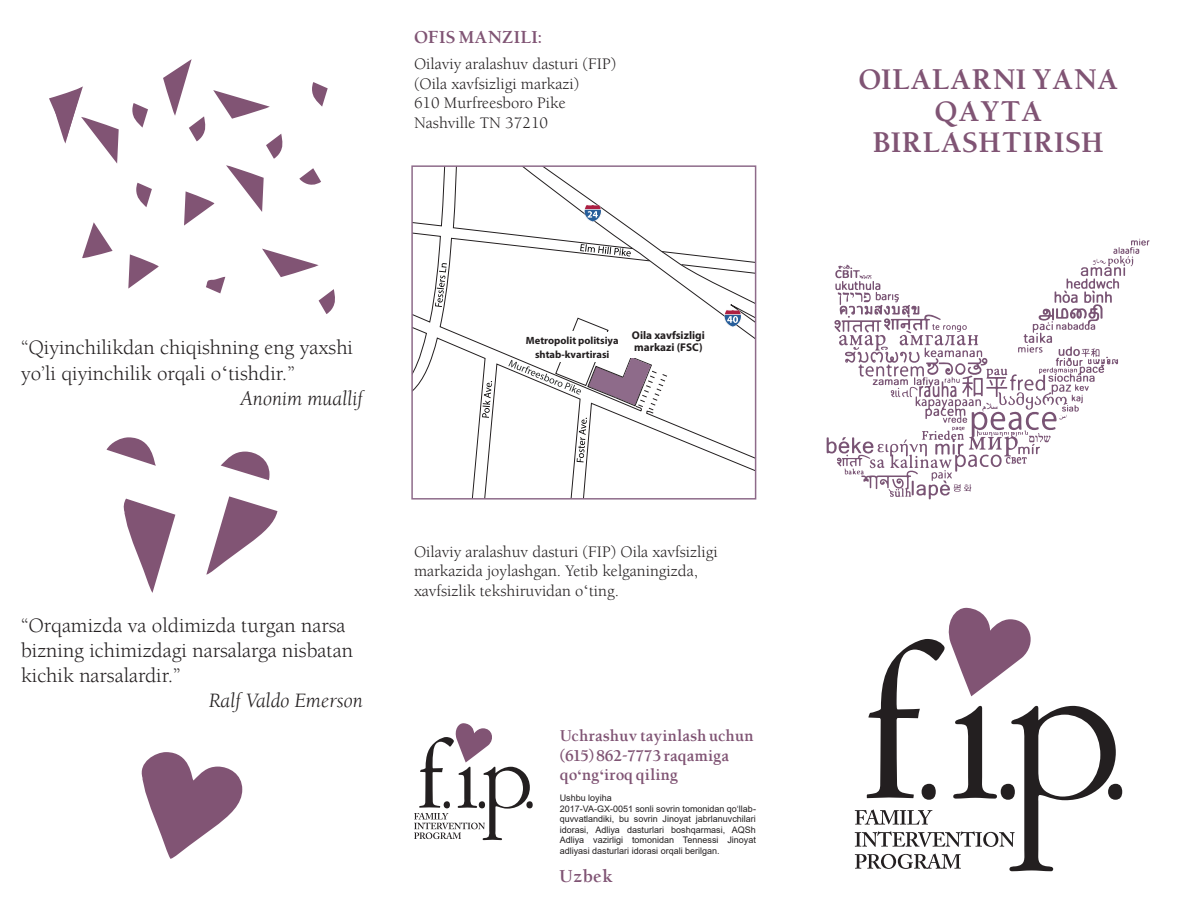
<style>
.page{position:relative;width:1188px;height:918px;background:#fff}
.page>*{position:absolute;margin:0;border:0;box-sizing:border-box;transform-origin:0 0}
.Text{font:700 27px/31.5px "Berkeley Oldstyle";color:#805474;text-align:center}
.Text-2{font:21px/25.2px "Berkeley";color:#231f20}
.Text-3{font:italic 21px "Berkeley";color:#231f20}
.Text-4{font:16.5px/19.5px "Berkeley";color:#231f20}
.Heading_Small{font:700 16.5px "Berkeley Oldstyle";color:#805474}
.Text-5{font:700 16.5px "Berkeley Oldstyle";color:#805474}
.Text-6{font:700 15px/19.5px "Berkeley Oldstyle";letter-spacing:-.02em;color:#805474}
.t1{font:700 12.45px/13.4px "Myriad Pro";color:#000;text-align:center}
.Text-7{font:700 11.25px/12px "Myriad Pro";color:#231f20}
.t2{font:700 10.65px/11.6px "Myriad Pro";color:#000;text-align:center}
.Text-8{font:700 10.5px/13.5px "Myriad Pro";color:#231f20;text-align:center}
.Text-9{font:9px/10.5px "Arial";color:#231f20;text-align:justify}
.s1{font-family:"Times New Roman"}
</style>
<div class="page">
<svg style="left:82px;top:222px;width:31px;height:37px"></svg>
<svg style="left:49px;top:86px;width:70px;height:78px"></svg>
<svg style="left:262px;top:249px;width:57px;height:28px"></svg>
<svg style="left:206px;top:276px;width:19px;height:17px"></svg>
<svg style="left:136px;top:183px;width:16px;height:24px"></svg>
<svg style="left:226px;top:165px;width:38px;height:47px"></svg>
<svg style="left:299px;top:168px;width:22px;height:17px"></svg>
<svg style="left:128px;top:254px;width:31px;height:35px"></svg>
<svg style="left:184px;top:191px;width:30px;height:35px"></svg>
<svg style="left:319px;top:289px;width:16px;height:25px"></svg>
<svg style="left:312px;top:82px;width:16px;height:25px"></svg>
<svg style="left:132px;top:103px;width:16px;height:25px"></svg>
<svg style="left:213px;top:90px;width:57px;height:29px"></svg>
<svg style="left:163px;top:59px;width:43px;height:82px"></svg>
<svg style="left:266px;top:134px;width:17px;height:25px"></svg>
<svg style="left:123px;top:499px;width:52px;height:94px"></svg>
<svg style="left:107px;top:437px;width:49px;height:29px"></svg>
<svg style="left:221px;top:452px;width:49px;height:28px"></svg>
<svg style="left:206px;top:496px;width:71px;height:79px"></svg>
<svg style="left:142px;top:752px;width:100px;height:107px"></svg>
<div style="left:526px;top:801px;width:7px;height:7px;background:#231f20;border-radius:50%"></div>
<svg style="left:414px;top:723px;width:116px;height:117px"></svg>
<div style="left:1108px;top:784px;width:14px;height:16px;background:#231f20;border-radius:50%"></div>
<svg style="left:855px;top:608px;width:261px;height:263px"></svg>
<svg style="left:826px;top:239px;width:324px;height:260px"></svg>
<svg style="left:414px;top:168px;width:339px;height:329px"></svg>
<svg style="left:584px;top:204px;width:18px;height:18px"></svg>
<div style="left:411px;top:165px;width:345px;height:335px;border:2px solid #8e6b8a"></div>
<svg style="left:435px;top:238px;width:321px;height:224px"></svg>
<div style="left:526px;top:332px;width:93px;height:30px;background:#fff"></div>
<div style="left:619px;top:331px;width:99px;height:26px;background:#fff"></div>
<p class="Heading_Small" style="left:414px;top:27px;width:129px">OFIS MANZILI:</p>
<p class="Text-4" style="left:414px;top:55px;width:204px">Oilaviy aralashuv dasturi (FIP)</p>
<p class="Text-4" style="left:414px;top:74px;width:167px">(Oila xavfsizligi markazi)</p>
<p class="Text-4" style="left:414px;top:94px;width:153px">610 Murfreesboro Pike</p>
<p class="Text-4" style="left:414px;top:113px;width:136px">Nashville TN 37210</p>
<p class="Text-2" style="left:21px;top:336px;width:334px">“Qiyinchilikdan chiqishning eng yaxshi yo’li qiyinchilik orqali o<span class="s1">ʻ</span>tishdir.”</p>
<p class="Text-3" style="left:241px;top:388px;width:124px">Anonim muallif</p>
<p class="Text-8" style="left:526px;top:334px;width:94px">Metropolit politsiya shtab-kvartirasi</p>
<p class="Text-7" style="left:632px;top:329px;width:74px">Oila xavfsizligi markazi (FSC)</p>
<p class="t1" style="left:619px;top:330px;width:99px">The Family Safety<br>Center (FSC)</p>
<p class="t2" style="left:527px;top:332px;width:67px">Metro Police<br>Headquarters</p>
<p class="Text-2" style="left:21px;top:613px;width:334px">“Orqamizda va oldimizda turgan narsa bizning ichimizdagi narsalarga nisbatan kichik narsalardir.”</p>
<p class="Text-3" style="left:209px;top:690px;width:156px">Ralf Valdo Emerson</p>
<p class="Text-4" style="left:414px;top:542px;width:305px">Oilaviy aralashuv dasturi (FIP) Oila xavfsizligi markazida joylashgan. Yetib kelganingizda, xavfsizlik tekshiruvidan o<span class="s1">ʻ</span>ting.</p>
<p class="Text-6" style="left:560px;top:726px;width:196px">Uchrashuv tayinlash uchun (615) 862-7773 raqamiga qo<span class="s1">ʻ</span>ng<span class="s1">ʻ</span>iroq qiling</p>
<p class="Text-9" style="left:560px;top:793px;width:54px">Ushbu loyiha</p>
<p class="Text-9" style="left:560px;top:803px;width:198px">2017-VA-GX-0051 sonli sovrin tomonidan qoʻllab&shy;quvvatlandiki, bu sovrin Jinoyat jabrlanuvchilari idorasi, Adliya dasturlari boshqarmasi, AQSh Adliya vazirligi tomonidan Tennessi Jinoyat adliyasi dasturlari idorasi orqali berilgan.</p>
<p class="Text-5" style="left:559px;top:866px;width:56px">Uzbek</p>
<p class="Text" style="left:858px;top:64px;width:262px">OILALARNI YANA</p>
<p class="Text" style="left:873px;top:96px;width:233px">QAYTA<br>BIRLASHTIRISH</p>
</div>
